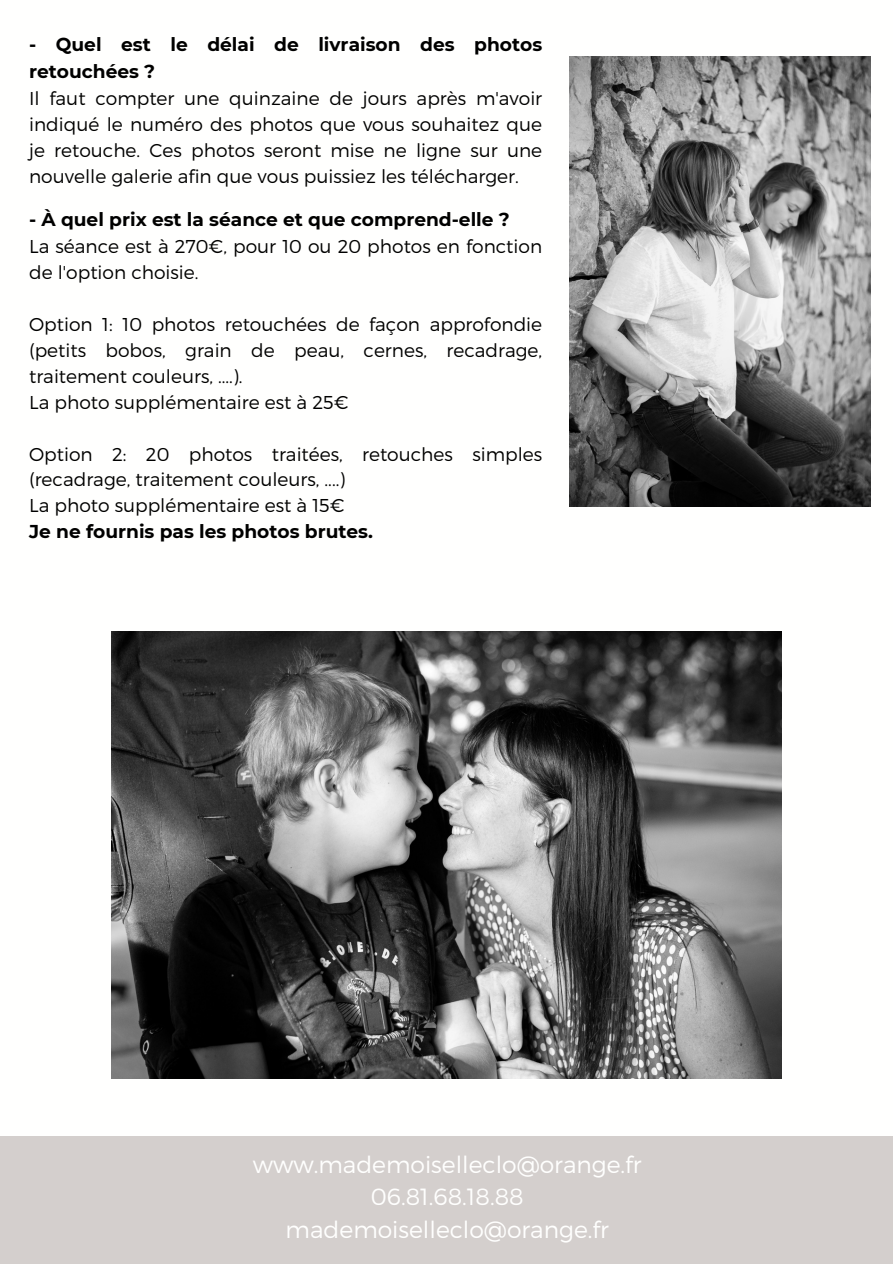
<style>
.page{position:relative;width:893px;height:1264px;background:#fff}
.page>*{position:absolute;margin:0;border:0;box-sizing:border-box;transform-origin:0 0}
.t1{font:300 23.4px/32.7px "Montserrat";color:#fffffe;text-align:center}
.t2{font:300 18.6px/25.8px "Montserrat";color:#000}
.t3{font:700 18.6px/27px "Montserrat";color:#000}
</style>
<div class="page">
<div style="left:0;top:1136px;width:892px;height:127px;background:#d4cfcd"></div>
<img style="left:569px;top:56px;width:301px;height:450px">
<img style="left:112px;top:631px;width:669px;height:447px">
<p class="t3" style="left:29px;top:31px;width:514px">- Quel est le délai de livraison des photos retouchées ?</p>
<p class="t2" style="left:29px;top:85px;width:514px;text-align:justify">Il faut compter une quinzaine de jours après m'avoir indiqué le numéro des photos que vous souhaitez que je retouche. Ces photos seront mise ne ligne sur une nouvelle galerie afin que vous puissiez les télécharger.</p>
<p class="t3" style="left:29px;top:206px;width:482px">- À quel prix est la séance et que comprend-elle ?</p>
<p class="t2" style="left:29px;top:233px;width:514px">La séance est à 270€, pour 10 ou 20 photos en fonction de l'option choisie.</p>
<p class="t2" style="left:29px;top:311px;width:514px;text-align:justify">Option 1: 10 photos retouchées de façon approfondie (petits bobos, grain de peau, cernes, recadrage, traitement couleurs, ....).</p>
<p class="t2" style="left:29px;top:388px;width:321px">La photo supplémentaire est à 25€</p>
<p class="t2" style="left:29px;top:440px;width:514px">Option 2: 20 photos traitées, retouches simples (recadrage, traitement couleurs, ....)</p>
<p class="t2" style="left:29px;top:492px;width:317px">La photo supplémentaire est à 15€</p>
<p class="t3" style="left:29px;top:518px;width:345px">Je ne fournis pas les photos brutes.</p>
<p class="t1" style="left:253px;top:1146px;width:390px">www.mademoiselleclo@orange.fr<br>06.81.68.18.88 mademoiselleclo@orange.fr</p>
</div>
